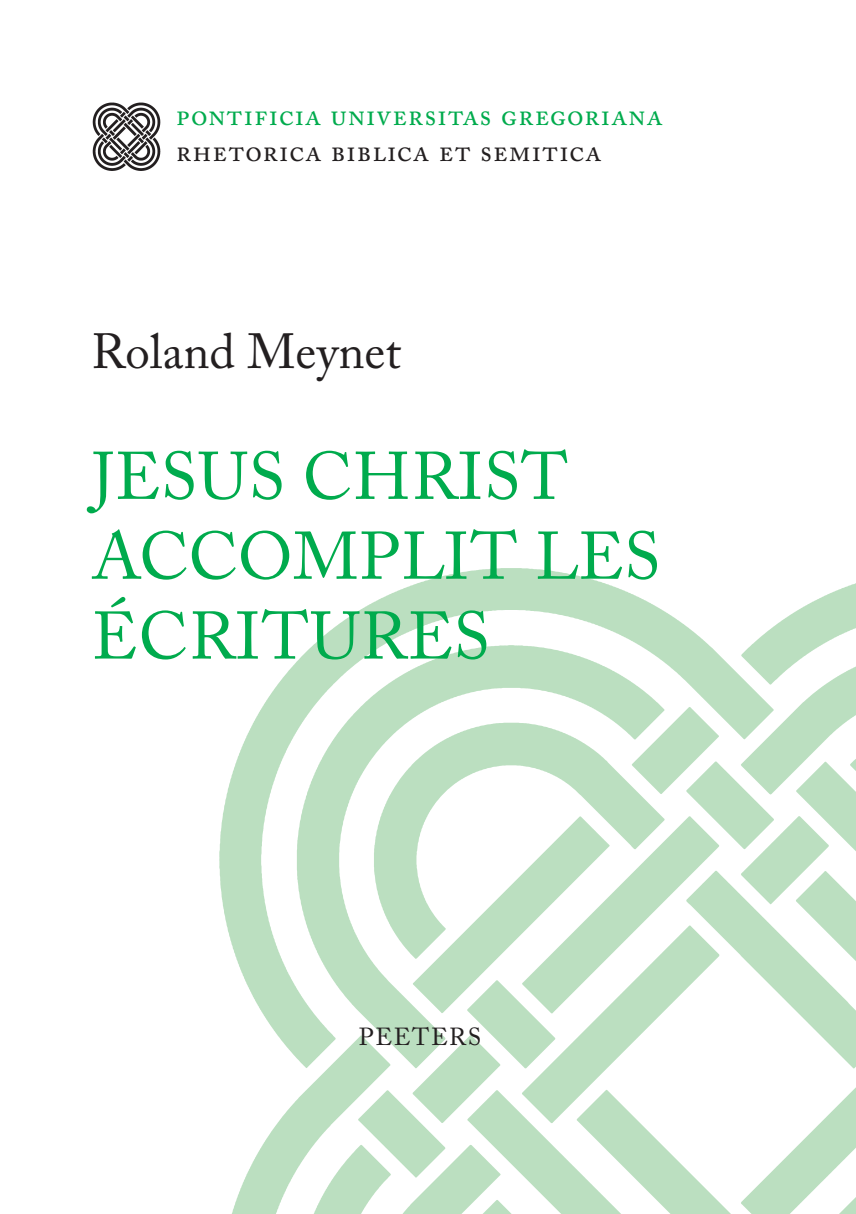
<style>
.page{position:relative;width:856px;height:1214px;background:#fff}
.page>*{position:absolute;margin:0;border:0;box-sizing:border-box;transform-origin:0 0}
.t1{font:66.5px/79.8px "Adobe Caslon Pro";letter-spacing:.015em;color:#00ab4d}
.t2{font:49px "Adobe Caslon Pro";color:#231f20}
.t3{font:29.75px "Adobe Caslon Pro";letter-spacing:.03em;color:#00ab4d}
.t4{font:29.75px "Adobe Caslon Pro";letter-spacing:.03em;color:#231f20}
.t5{font:24.5px "Adobe Caslon Pro";letter-spacing:.065em;color:#231f20}
</style>
<div class="page">
<img style="left:219px;top:568px;width:637px;height:645px">
<img style="left:92px;top:102px;width:69px;height:69px">
<p class="t3" style="left:176px;top:98px;width:488px">pontificia universitas gregoriana</p>
<p class="t4" style="left:176px;top:133px;width:427px">rhetorica biblica et semitica</p>
<p class="t2" style="left:91px;top:322px;width:311px">Roland Meynet</p>
<p class="t1" style="left:92px;top:436px;width:570px">JESUS CHRIST<br>ACCOMPLIT LES<br>ÉCRITURES</p>
<p class="t5" style="left:359px;top:1022px;width:124px">PEETERS</p>
</div>
